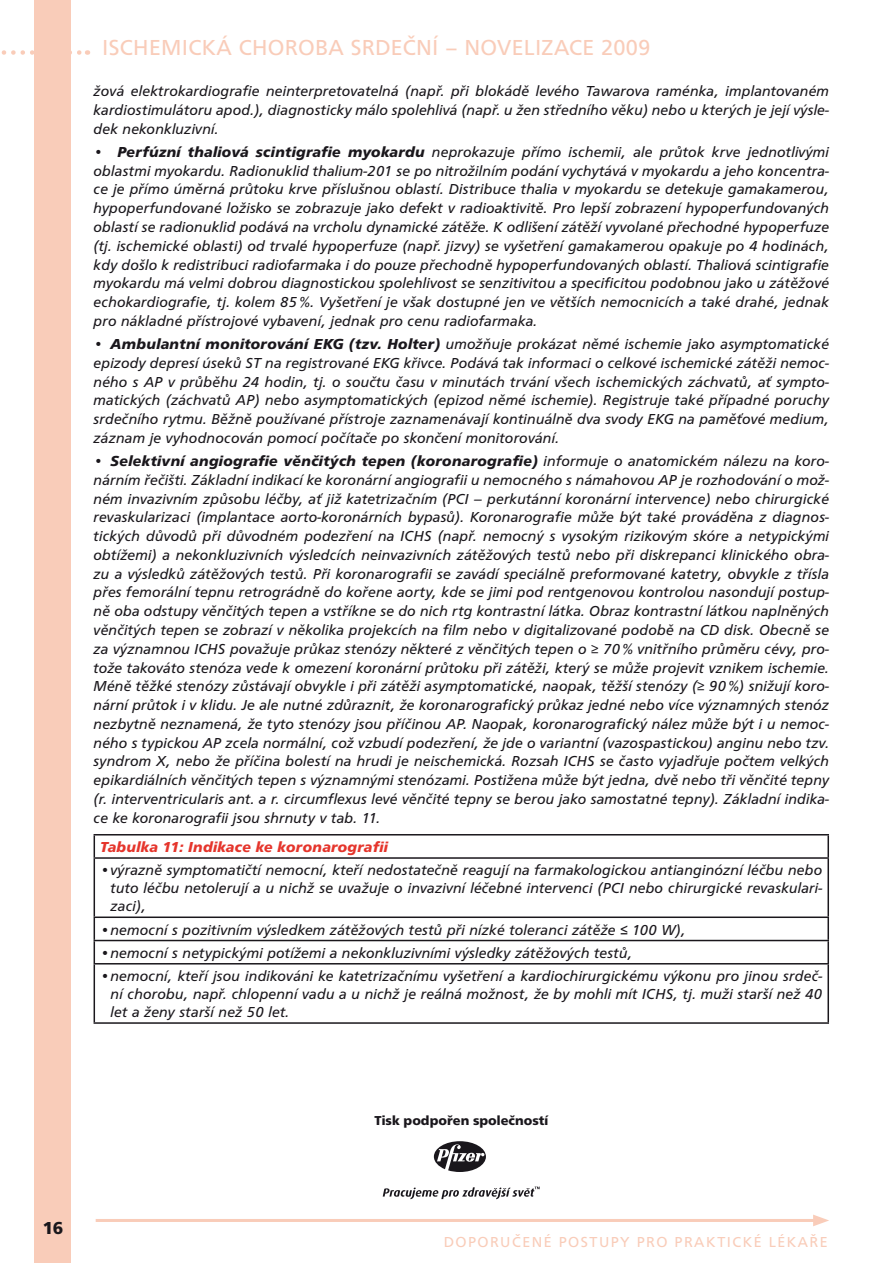
<style>
.page{position:relative;width:893px;height:1263px;background:#fff}
.page>*{position:absolute;margin:0;border:0;box-sizing:border-box;transform-origin:0 0}
.t1{font:22.5px "Frutus TEE";letter-spacing:.015em;color:#f9ccb9}
.t2{font:700 18px "Frutus TEE";color:#1a171c}
.t3{font:italic 15px/18.8px "Frutus TEE";letter-spacing:.015em;color:#1a171c;text-align:justify}
.t4{font:15px "Frutus TEE";letter-spacing:.1em;color:#f9ccb9}
.t5{font:italic 700 15px "Frutus TEE";letter-spacing:.015em;color:#e5352c}
.t6{font:700 13.5px "Frutus TEE";color:#1a171c}
.s1{font-weight:700}
.s2{font-family:"Franklin Got Itc TEE";font-style:normal}
</style>
<div class="page">
<hr style="left:96px;top:1219px;width:723px;height:3px;background:#f9ccb9">
<svg style="left:813px;top:1214px;width:16px;height:12px"></svg>
<svg style="left:1px;top:50px;width:87px;height:5px"></svg>
<div style="left:34px;top:0;width:37px;height:1263px;background:#f9ccb9"></div>
<hr style="left:94px;top:834px;width:735px;height:1px;background:#1a171c">
<svg style="left:94px;top:835px;width:1px;height:22px"></svg>
<hr style="left:827px;top:835px;width:2px;height:22px;background:#1a171c">
<hr style="left:94px;top:857px;width:735px;height:2px;background:#1a171c">
<hr style="left:94px;top:859px;width:1px;height:57px;background:#1a171c">
<hr style="left:827px;top:859px;width:2px;height:57px;background:#1a171c">
<hr style="left:94px;top:916px;width:735px;height:2px;background:#1a171c">
<hr style="left:827px;top:918px;width:2px;height:22px;background:#1a171c">
<hr style="left:94px;top:940px;width:735px;height:1px;background:#1a171c">
<svg style="left:94px;top:918px;width:1px;height:45px"></svg>
<hr style="left:827px;top:941px;width:2px;height:22px;background:#1a171c">
<hr style="left:94px;top:963px;width:735px;height:1px;background:#1a171c">
<hr style="left:94px;top:964px;width:1px;height:58px;background:#1a171c">
<hr style="left:827px;top:964px;width:2px;height:58px;background:#1a171c">
<hr style="left:94px;top:1022px;width:735px;height:2px;background:#1a171c">
<svg style="left:434px;top:1141px;width:52px;height:31px"></svg>
<svg style="left:383px;top:1186px;width:157px;height:13px"></svg>
<h1 class="t1" style="left:102px;top:35px;width:550px">ISCHEMICKÁ CHOROBA SRDEČNÍ – NOVELIZACE 2009</h1>
<p class="t3" style="left:94px;top:82px;width:737px">žová elektrokardiografie neinterpretovatelná (např. při blokádě levého Tawarova raménka, implantovaném kardiostimulátoru apod.), diagnosticky málo spolehlivá (např. u žen středního věku) nebo u kterých je její výsle&shy;dek nekonkluzivní.</p>
<p class="t3" style="left:94px;top:143px;width:737px">• <span class="s1">Perfúzní thaliová scintigrafie myokardu</span> neprokazuje přímo ischemii, ale průtok krve jednotlivými oblastmi myokardu. Radionuklid thalium-201 se po nitrožilním podání vychytává v myokardu a jeho koncentra&shy;ce je přímo úměrná průtoku krve příslušnou oblastí. Distribuce thalia v myokardu se detekuje gamakamerou, hypoperfundované ložisko se zobrazuje jako defekt v radioaktivitě. Pro lepší zobrazení hypoperfundovaných oblastí se radionuklid podává na vrcholu dynamické zátěže. K odlišení zátěží vyvolané přechodné hypoperfuze (tj. ischemické oblasti) od trvalé hypoperfuze (např. jizvy) se vyšetření gamakamerou opakuje po 4 hodinách, kdy došlo k redistribuci radiofarmaka i do pouze přechodně hypoperfundovaných oblastí. Thaliová scintigrafie myokardu má velmi dobrou diagnostickou spolehlivost se senzitivitou a specificitou podobnou jako u zátěžové echokardiografie, tj. kolem 85%. Vyšetření je však dostupné jen ve větších nemocnicích a také drahé, jednak pro nákladné přístrojové vybavení, jednak pro cenu radiofarmaka.</p>
<p class="t3" style="left:94px;top:335px;width:737px">• <span class="s1">Ambulantní monitorování EKG (tzv. Holter)</span> umožňuje prokázat němé ischemie jako asymptomatické epizody depresí úseků ST na registrované EKG křivce. Podává tak informaci o celkové ischemické zátěži nemoc&shy;ného s AP v průběhu 24 hodin, tj. o součtu času v minutách trvání všech ischemických záchvatů, ať sympto&shy;matických (záchvatů AP) nebo asymptomatických (epizod němé ischemie). Registruje také případné poruchy srdečního rytmu. Běžně používané přístroje zaznamenávají kontinuálně dva svody EKG na paměťové medium, záznam je vyhodnocován pomocí počítače po skončení monitorování.</p>
<p class="t3" style="left:94px;top:452px;width:737px">• <span class="s1">Selektivní angiografie věnčitých tepen (koronarografie)</span> informuje o anatomickém nálezu na koro&shy;nárním řečišti. Základní indikací ke koronární angiografii u nemocného s námahovou AP je rozhodování o mož&shy;ném invazivním způsobu léčby, ať již katetrizačním (PCI – perkutánní koronární intervence) nebo chirurgické revaskularizaci (implantace aorto-koronárních bypasů). Koronarografie může být také prováděna z diagnos&shy;tických důvodů při důvodném podezření na ICHS (např. nemocný s vysokým rizikovým skóre a netypickými obtížemi) a nekonkluzivních výsledcích neinvazivních zátěžových testů nebo při diskrepanci klinického obra&shy;zu a výsledků zátěžových testů. Při koronarografii se zavádí speciálně preformované katetry, obvykle z třísla přes femorální tepnu retrográdně do kořene aorty, kde se jimi pod rentgenovou kontrolou nasondují postup&shy;ně oba odstupy věnčitých tepen a vstříkne se do nich rtg kontrastní látka. Obraz kontrastní látkou naplněných věnčitých tepen se zobrazí v několika projekcích na film nebo v digitalizované podobě na CD disk. Obecně se za významnou ICHS považuje průkaz stenózy některé z věnčitých tepen o <span class="s2">≥</span> 70% vnitřního průměru cévy, pro&shy;tože takováto stenóza vede k omezení koronární průtoku při zátěži, který se může projevit vznikem ischemie.<br>Méně těžké stenózy zůstávají obvykle i při zátěži asymptomatické, naopak, těžší stenózy (<span class="s2">≥</span> 90%) snižují koro&shy;nární průtok i v klidu. Je ale nutné zdůraznit, že koronarografický průkaz jedné nebo více významných stenóz nezbytně neznamená, že tyto stenózy jsou příčinou AP. Naopak, koronarografický nález může být i u nemoc&shy;ného s typickou AP zcela normální, což vzbudí podezření, že jde o variantní (vazospastickou) anginu nebo tzv. syndrom X, nebo že příčina bolestí na hrudi je neischemická. Rozsah ICHS se často vyjadřuje počtem velkých epikardiálních věnčitých tepen s významnými stenózami. Postižena může být jedna, dvě nebo tři věnčité tepny (r. interventricularis ant. a r. circumflexus levé věnčité tepny se berou jako samostatné tepny). Základní indika&shy;ce ke koronarografii jsou shrnuty v tab. 11.</p>
<p class="t5" style="left:100px;top:838px;width:289px">Tabulka 11: Indikace ke koronarografii</p>
<p class="t3" style="left:110px;top:861px;width:713px;line-height:18px;text-indent:-10px">•výrazně symptomatičtí nemocní, kteří nedostatečně reagují na farmakologickou antianginózní léčbu nebo tuto léčbu netolerují a u nichž se uvažuje o invazivní léčebné intervenci (PCI nebo chirurgické revaskulari&shy;zaci),</p>
<p class="t3" style="left:100px;top:920px;width:587px">•nemocní s pozitivním výsledkem zátěžových testů při nízké toleranci zátěže ≤ 100 W),</p>
<p class="t3" style="left:100px;top:943px;width:534px">•nemocní s netypickými potížemi a nekonkluzivními výsledky zátěžových testů,</p>
<p class="t3" style="left:111px;top:967px;width:713px;line-height:18px;text-indent:-10px">•nemocní, kteří jsou indikováni ke katetrizačnímu vyšetření a kardiochirurgickému výkonu pro jinou srdeč&shy;ní chorobu, např. chlopenní vadu a u nichž je reálná možnost, že by mohli mít ICHS, tj. muži starší než 40 let a ženy starší než 50 let.</p>
<p class="t2" style="left:43px;top:1217px;width:22px">16</p>
<p class="t6" style="left:374px;top:1112px;width:176px">Tisk podpořen společností</p>
<p class="t4" style="left:444px;top:1234px;width:385px">DOPORU ČENÉ POSTUPY PRO PRAKTI CKÉ LÉKAŘE</p>
</div>
